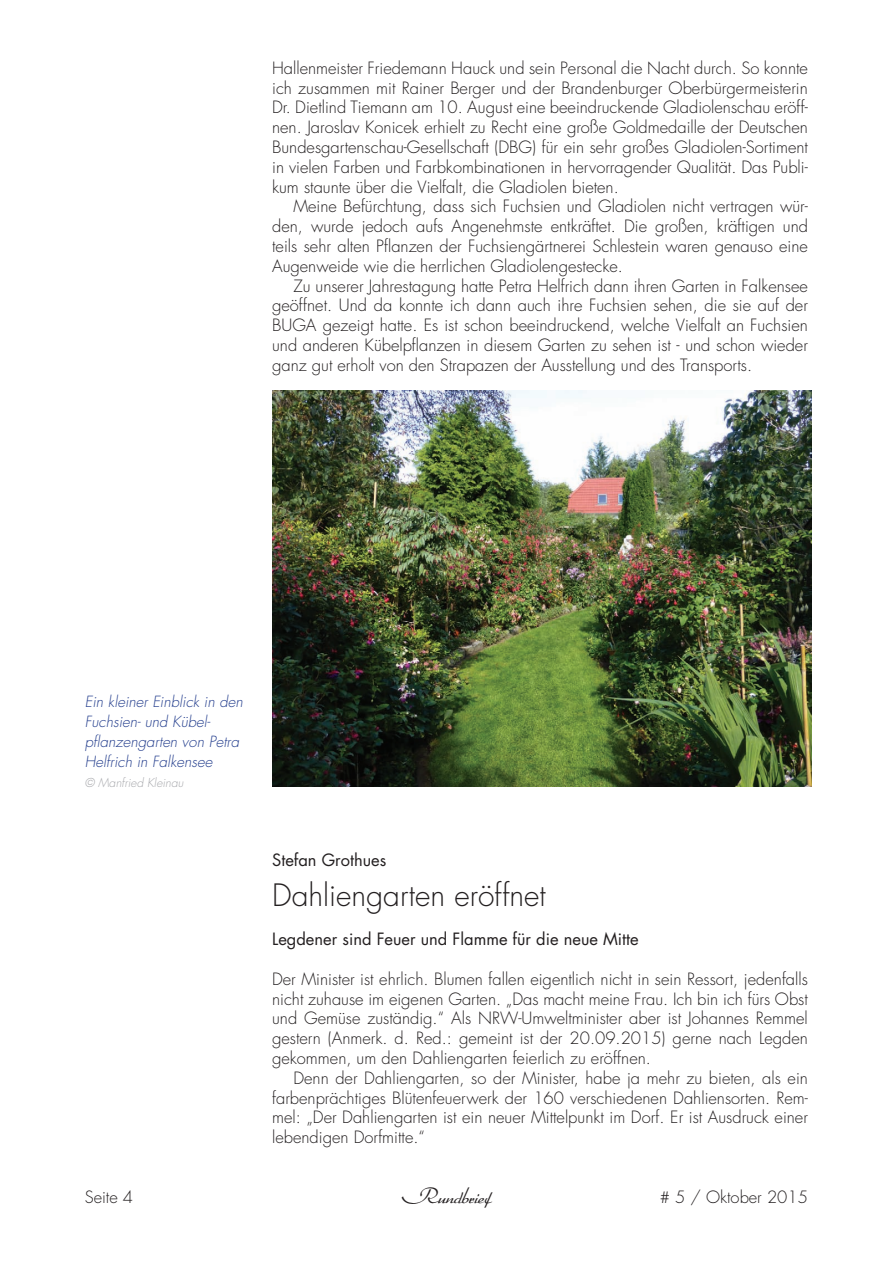
<style>
.page{position:relative;width:893px;height:1263px;background:#fff}
.page>*{position:absolute;margin:0;border:0;box-sizing:border-box;transform-origin:0 0}
.t1{font:300 30px "Futura Std";color:#231f20}
.t2{font:300 21px "Arabella Pro";color:#231f20}
.t3{font:300 16.5px/19.8px "Futura Std";color:#231f20;text-align:justify}
.t4{font:16.5px "Futura Std";color:#231f20}
.t5{font:italic 300 15px/19.8px "Futura Std";color:#253f8e}
.t6{font:italic 300 12px "Futura Std";color:#a8a9ad}
</style>
<div class="page">
<img style="left:272px;top:391px;width:539px;height:396px">
<p class="t3" style="left:272px;top:58px;width:537px">Hallenmeister Friedemann Hauck und sein Personal die Nacht durch. So konnte ich zusammen mit Rainer Berger und der Brandenburger Oberbürgermeisterin Dr. Dietlind Tiemann am 10. August eine beeindruckende Gladiolenschau eröff&shy;nen. Jaroslav Konicek erhielt zu Recht eine große Goldmedaille der Deutschen Bundesgartenschau-Gesellschaft (DBG) für ein sehr großes Gladiolen-Sortiment in vielen Farben und Farbkombinationen in hervorragender Qualität. Das Publi&shy;kum staunte über die Vielfalt, die Gladiolen bieten.</p>
<p class="t3" style="left:272px;top:197px;width:537px;text-indent:21px">Meine Befürchtung, dass sich Fuchsien und Gladiolen nicht vertragen wür&shy;den, wurde jedoch aufs Angenehmste entkräftet. Die großen, kräftigen und teils sehr alten Pflanzen der Fuchsiengärtnerei Schlestein waren genauso eine Augenweide wie die herrlichen Gladiolengestecke.</p>
<p class="t3" style="left:272px;top:276px;width:537px;text-indent:21px">Zu unserer Jahrestagung hatte Petra Helfrich dann ihren Garten in Falkensee geöffnet. Und da konnte ich dann auch ihre Fuchsien sehen, die sie auf der BUGA gezeigt hatte. Es ist schon beeindruckend, welche Vielfalt an Fuchsien und anderen Kübelpflanzen in diesem Garten zu sehen ist - und schon wieder ganz gut erholt von den Strapazen der Ausstellung und des Transports.</p>
<p class="t5" style="left:85px;top:692px;width:159px">Ein kleiner Einblick in den<br>Fuchsien- und Kübel&shy;pflanzengarten von Petra<br>Helfrich in Falkensee</p>
<p class="t6" style="left:85px;top:775px;width:100px">© Manfried Kleinau</p>
<p class="t4" style="left:272px;top:849px;width:116px">Stefan Grothues</p>
<h1 class="t1" style="left:272px;top:876px;width:275px">Dahliengarten eröffnet</h1>
<p class="t4" style="left:272px;top:928px;width:368px">Legdener sind Feuer und Flamme für die neue Mitte</p>
<p class="t3" style="left:272px;top:969px;width:537px">Der Minister ist ehrlich. Blumen fallen eigentlich nicht in sein Ressort, jedenfalls nicht zuhause im eigenen Garten. „Das macht meine Frau. Ich bin ich fürs Obst und Gemüse zuständig.“ Als NRW-Umweltminister aber ist Johannes Remmel gestern (Anmerk. d. Red.: gemeint ist der 20.09.2015) gerne nach Legden gekommen, um den Dahliengarten feierlich zu eröffnen.</p>
<p class="t3" style="left:272px;top:1068px;width:537px;text-indent:21px">Denn der Dahliengarten, so der Minister, habe ja mehr zu bieten, als ein farbenprächtiges Blütenfeuerwerk der 160 verschiedenen Dahliensorten. Rem&shy;mel: „Der Dahliengarten ist ein neuer Mittelpunkt im Dorf. Er ist Ausdruck einer lebendigen Dorfmitte.“</p>
<p class="t3" style="left:85px;top:1187px;width:50px">Seite 4</p>
<p class="t2" style="left:402px;top:1184px;width:91px">Rundbrief</p>
<p class="t3" style="left:660px;top:1187px;width:150px"># 5 / Oktober 2015</p>
</div>
